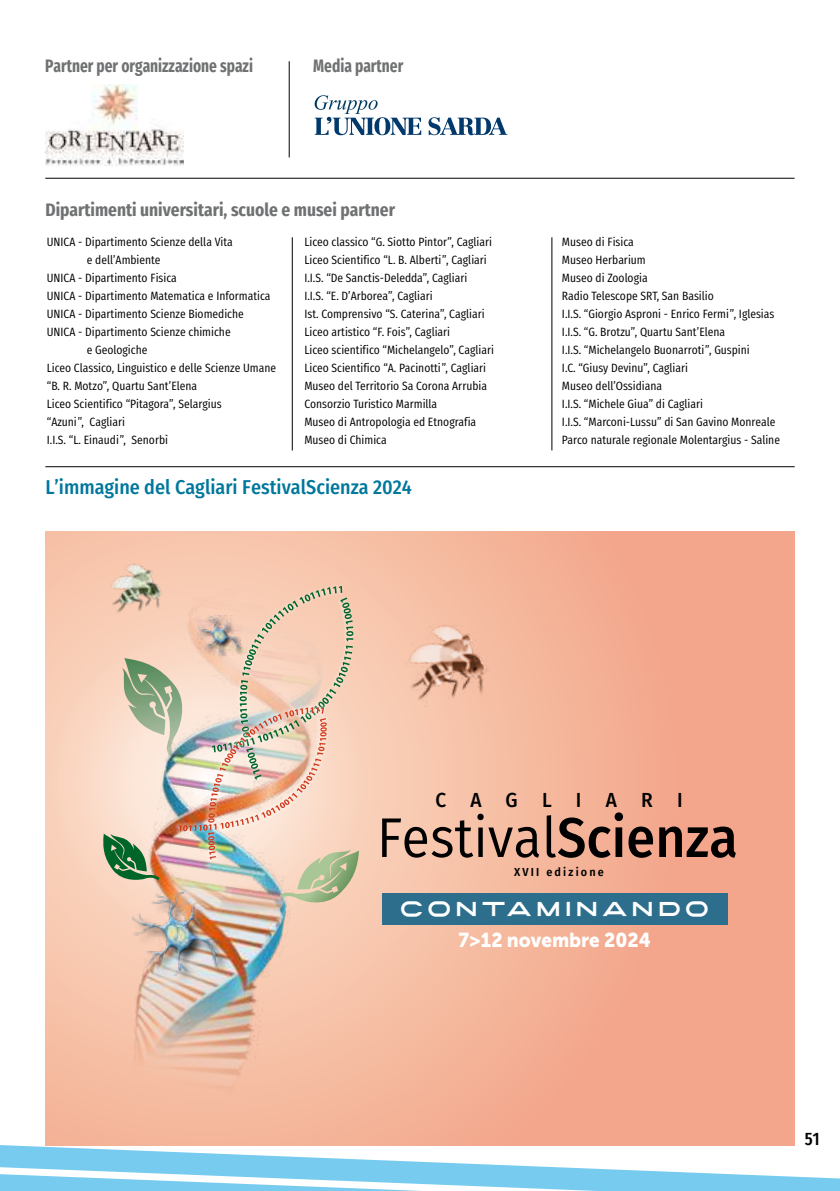
<style>
.page{position:relative;width:840px;height:1191px;background:#fff}
.page>*{position:absolute;margin:0;border:0;box-sizing:border-box;transform-origin:0 0}
.t1{font:500 20.4px "Fira Sans";letter-spacing:1.27em;color:#000;scale:.94 1}
.t2{font:500 20px "Fira Sans Condensed";color:#00779c}
.t3{font:20px "Museo Sans 900";color:#fff;scale:.94 1}
.t4{font:20px "Rebork";letter-spacing:.25em;color:#fff}
.t5{font:700 18px "Fira Sans Condensed";color:#707172}
.t6{font:700 18px "Fira Sans Condensed";color:#707172;scale:.88 1}
.t7{font:500 18px "Fira Sans Compressed";color:#000}
.t8{font:12px/18px "Fira Sans Condensed";color:#000}
.t9{font:600 11.6px "Fira Sans";letter-spacing:.2em;color:#000;scale:.94 1}
</style>
<div class="page">
<div style="left:45px;top:532px;width:749px;height:613px;background:linear-gradient(to right,#f8ccb2,#f2a48a)"></div>
<div style="left:382px;top:893px;width:344px;height:31px;background:#2d6e8c"></div>
<svg style="left:421px;top:813px;width:117px;height:44px"></svg>
<svg style="left:546px;top:812px;width:76px;height:46px"></svg>
<svg style="left:628px;top:826px;width:24px;height:32px"></svg>
<svg style="left:659px;top:826px;width:76px;height:32px"></svg>
<img style="left:45px;top:549px;width:376px;height:596px">
<img style="left:406px;top:610px;width:94px;height:119px">
<img style="left:93px;top:550px;width:82px;height:83px">
<div style="left:132px;top:891px;width:100px;height:95px;background:#000;opacity:.75"></div>
<img style="left:133px;top:908px;width:89px;height:68px">
<div style="left:167px;top:565px;width:239px;height:228px;background:#f8cab1"></div>
<svg style="left:359px;top:687px;width:8px;height:184px"></svg>
<img style="left:102px;top:586px;width:257px;height:322px">
<svg style="left:0;top:1145px;width:839px;height:46px"></svg>
<img style="left:45px;top:85px;width:138px;height:81px">
<hr style="left:289px;top:61px;width:1px;height:96px;background:#000">
<hr style="left:45px;top:178px;width:749px;height:1px;background:#000">
<hr style="left:292px;top:237px;width:1px;height:213px;background:#000">
<hr style="left:551px;top:237px;width:1px;height:213px;background:#000">
<hr style="left:45px;top:466px;width:749px;height:1px;background:#000">
<svg style="left:428px;top:117px;width:79px;height:18px"></svg>
<svg style="left:314px;top:95px;width:107px;height:40px"></svg>
<h3 class="t6" style="left:45px;top:49px;width:237px">Partner per organizzazione spazi</h3>
<h3 class="t6" style="left:313px;top:49px;width:104px">Media partner</h3>
<h3 class="t5" style="left:45px;top:193px;width:351px">Dipartimenti universitari, scuole e musei partner</h3>
<p class="t8" style="left:304px;top:231px;width:191px">Liceo classico “G. Siotto Pintor”, Cagliari Liceo Scientifico “L. B. Alberti”, Cagliari I.I.S. “De Sanctis-Deledda”, Cagliari<br>I.I.S. “E. D’Arborea”, Cagliari<br>Ist. Comprensivo “S. Caterina”, Cagliari Liceo artistico “F. Fois”, Cagliari<br>Liceo scientifico “Michelangelo”, Cagliari Liceo Scientifico “A. Pacinotti”, Cagliari Museo del Territorio Sa Corona Arrubia Consorzio Turistico Marmilla<br>Museo di Antropologia ed Etnografia Museo di Chimica</p>
<p class="t8" style="left:561px;top:231px;width:219px">Museo di Fisica<br>Museo Herbarium<br>Museo di Zoologia<br>Radio Telescope SRT, San Basilio<br>I.I.S. “Giorgio Asproni - Enrico Fermi”, Iglesias I.I.S. “G. Brotzu”, Quartu Sant’Elena<br>I.I.S. “Michelangelo Buonarroti”, Guspini<br>I.C. “Giusy Devinu”, Cagliari<br>Museo dell’Ossidiana<br>I.I.S. “Michele Giua” di Cagliari<br>I.I.S. “Marconi-Lussu” di San Gavino Monreale Parco naturale regionale Molentargius - Saline</p>
<h2 class="t2" style="left:45px;top:471px;width:368px">L’immagine del Cagliari FestivalScienza 2024</h2>
<p class="t8" style="left:47px;top:231px;width:187px">UNICA - Dipartimento Scienze della Vita</p>
<p class="t8" style="left:87px;top:249px;width:75px">e dell’Ambiente</p>
<p class="t8" style="left:47px;top:267px;width:131px">UNICA - Dipartimento Fisica</p>
<p class="t8" style="left:47px;top:285px;width:225px">UNICA - Dipartimento Matematica e Informatica</p>
<p class="t8" style="left:47px;top:303px;width:198px">UNICA - Dipartimento Scienze Biomediche</p>
<p class="t8" style="left:47px;top:321px;width:185px">UNICA - Dipartimento Scienze chimiche</p>
<p class="t8" style="left:87px;top:339px;width:62px">e Geologiche</p>
<p class="t8" style="left:47px;top:357px;width:231px">Liceo Classico, Linguistico e delle Scienze Umane</p>
<p class="t8" style="left:47px;top:375px;width:152px">“B. R. Motzo”, Quartu Sant’Elena</p>
<p class="t8" style="left:47px;top:393px;width:176px">Liceo Scientifico “Pitagora”, Selargius</p>
<p class="t8" style="left:47px;top:411px;width:80px">“Azuni”, Cagliari</p>
<p class="t8" style="left:47px;top:429px;width:123px">I.I.S. “L. Einaudi”, Senorbì</p>
<h1 class="t1" style="left:435px;top:783px;width:264px">CAGLIARI</h1>
<p class="t9" style="left:514px;top:862px;width:97px">XVII edizione</p>
<h2 class="t4" style="left:400px;top:895px;width:309px">CONTAMINANDO</h2>
<h2 class="t3" style="left:458px;top:928px;width:206px">7&gt;12 novembre 2024</h2>
<h3 class="t7" style="left:804px;top:1124px;width:16px">51</h3>
</div>
